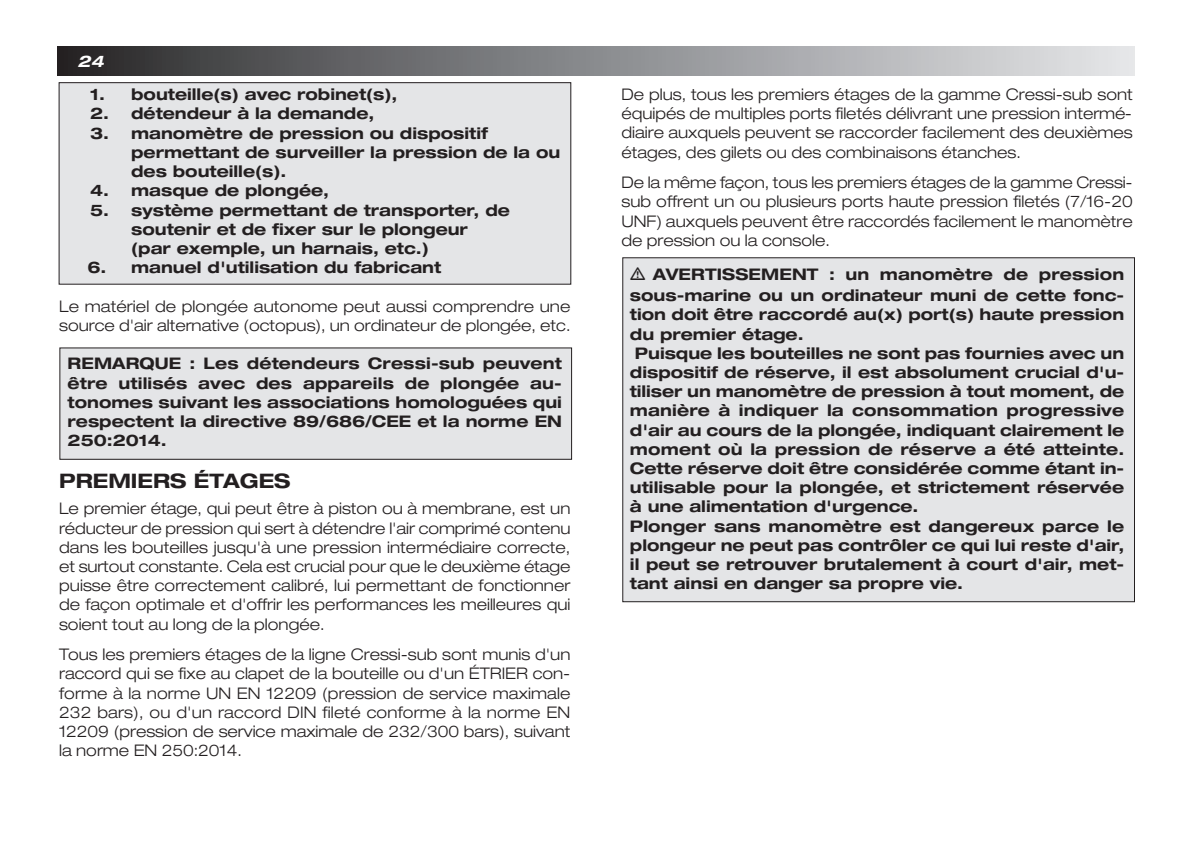
<style>
.page{position:relative;width:1193px;height:853px;background:#fff}
.page>*{position:absolute;margin:0;border:0;box-sizing:border-box;transform-origin:0 0}
.t1{font:700 expanded 20px "Helvetica Neue";color:#231f20}
.t2{font:300 expanded 16px/19.2px "Helvetica Neue";color:#231f20;text-align:justify}
.t3{font:700 expanded 16px/19.2px "Helvetica Neue";color:#231f20}
.t4{font:italic 700 expanded 16px "Helvetica Neue";color:#fff}
</style>
<div class="page">
<div style="left:622px;top:258px;width:512px;height:343px;background:#e4e5e7"></div>
<div style="left:60px;top:348px;width:511px;height:111px;background:#e4e5e7"></div>
<div style="left:59px;top:83px;width:512px;height:201px;background:#e4e5e7"></div>
<div style="left:59px;top:82px;width:512px;height:202px;border:1px solid #231f20"></div>
<div style="left:57px;top:47px;width:1077px;height:28px;background:linear-gradient(to right,#2b2b2d,#e7e9ec)"></div>
<p class="t4" style="left:78px;top:56px;width:28px">24</p>
<p class="t3" style="left:90px;top:86px;width:309px">1. bouteille(s) avec robinet(s),</p>
<p class="t3" style="left:90px;top:106px;width:286px">2. détendeur à la demande,</p>
<p class="t3" style="left:131px;top:125px;width:430px;text-indent:-41px">3. manomètre de pression ou dispositif permettant de surveiller la pression de la ou des bouteille(s).</p>
<p class="t3" style="left:90px;top:182px;width:240px">4. masque de plongée,</p>
<p class="t3" style="left:131px;top:202px;width:380px;text-indent:-41px">5. système permettant de transporter, de soutenir et de fixer sur le plongeur (par exemple, un harnais, etc.)</p>
<p class="t3" style="left:87px;top:259px;width:355px">6. manuel d'utilisation du fabricant</p>
<p class="t2" style="left:59px;top:298px;width:513px">Le matériel de plongée autonome peut aussi comprendre une source d'air alternative (octopus), un ordinateur de plongée, etc.</p>
<p class="t3" style="left:68px;top:355px;width:496px;text-align:justify">REMARQUE : Les détendeurs Cressi-sub peuvent être utilisés avec des appareils de plongée au&shy;tonomes suivant les associations homologuées qui respectent la directive 89/686/CEE et la norme EN 250:2014.</p>
<p class="t1" style="left:59px;top:473px;width:233px">PREMIERS ÉTAGES</p>
<p class="t2" style="left:59px;top:500px;width:513px">Le premier étage, qui peut être à piston ou à membrane, est un réducteur de pression qui sert à détendre l'air comprimé contenu dans les bouteilles jusqu'à une pression intermédiaire correcte, et surtout constante. Cela est crucial pour que le deuxième étage puisse être correctement calibré, lui permettant de fonctionner de façon optimale et d'offrir les performances les meilleures qui soient tout au long de la plongée.</p>
<p class="t2" style="left:59px;top:646px;width:513px">Tous les premiers étages de la ligne Cressi-sub sont munis d'un raccord qui se fixe au clapet de la bouteille ou d'un ÉTRIER con&shy;forme à la norme UN EN 12209 (pression de service maximale 232 bars), ou d'un raccord DIN fileté conforme à la norme EN 12209 (pression de service maximale de 232/300 bars), suivant la norme EN 250:2014.</p>
<p class="t2" style="left:621px;top:86px;width:513px">De plus, tous les premiers étages de la gamme Cressi-sub sont équipés de multiples ports filetés délivrant une pression intermé&shy;diaire auxquels peuvent se raccorder facilement des deuxièmes étages, des gilets ou des combinaisons étanches.</p>
<p class="t2" style="left:621px;top:174px;width:513px">De la même façon, tous les premiers étages de la gamme Cressi&shy;sub offrent un ou plusieurs ports haute pression filetés (7/16-20<br>UNF) auxquels peuvent être raccordés facilement le manomètre de pression ou la console.</p>
<p class="t3" style="left:630px;top:266px;width:496px;line-height:20.8px;text-align:right">AVERTISSEMENT : un manomètre de pression sous-marine ou un ordinateur muni de cette fonc-</p>
<p class="t3" style="left:630px;top:306px;width:496px">tion doit être raccordé au(x) port(s) haute pression</p>
<p class="t3" style="left:630px;top:325px;width:175px">du premier étage.</p>
<p class="t3" style="left:635px;top:345px;width:491px">Puisque les bouteilles ne sont pas fournies avec un</p>
<p class="t3" style="left:630px;top:364px;width:496px">dispositif de réserve, il est absolument crucial d'u-</p>
<p class="t3" style="left:630px;top:383px;width:496px">tiliser un manomètre de pression à tout moment, de</p>
<p class="t3" style="left:630px;top:402px;width:496px">manière à indiquer la consommation progressive</p>
<p class="t3" style="left:630px;top:421px;width:496px">d'air au cours de la plongée, indiquant clairement le</p>
<p class="t3" style="left:630px;top:441px;width:496px">moment où la pression de réserve a été atteinte.</p>
<p class="t3" style="left:630px;top:460px;width:496px">Cette réserve doit être considérée comme étant in-</p>
<p class="t3" style="left:630px;top:479px;width:496px">utilisable pour la plongée, et strictement réservée</p>
<p class="t3" style="left:630px;top:498px;width:290px">à une alimentation d'urgence.</p>
<p class="t3" style="left:630px;top:517px;width:496px">Plonger sans manomètre est dangereux parce le</p>
<p class="t3" style="left:630px;top:537px;width:496px">plongeur ne peut pas contrôler ce qui lui reste d'air,</p>
<p class="t3" style="left:630px;top:556px;width:496px">il peut se retrouver brutalement à court d'air, met-</p>
<p class="t3" style="left:630px;top:575px;width:335px">tant ainsi en danger sa propre vie.</p>
</div>
